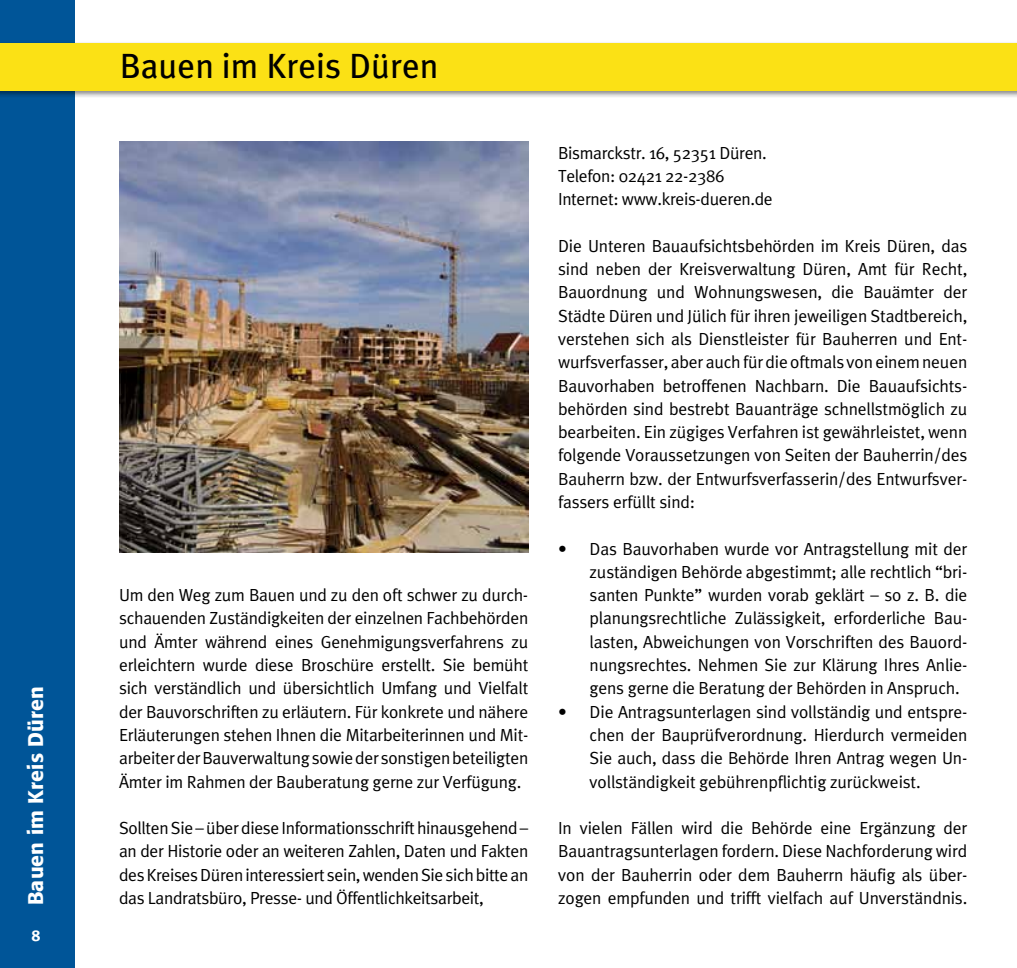
<style>
.page{position:relative;width:1017px;height:968px;background:#fff}
.page>*{position:absolute;margin:0;border:0;box-sizing:border-box;transform-origin:0 0}
.t1{font:35px "Meta Plus";color:#000}
.t2{font:500 21px "Formata";letter-spacing:.01em;color:#fff}
.t3{font:17.5px/23.3px "Meta Plus Normal";letter-spacing:-.01em;color:#000;text-align:justify}
.t4{font:700 15.75px "Meta";color:#fff}
</style>
<div class="page">
<div style="left:0;top:0;width:74px;height:967px;background:#005598"></div>
<img style="left:119px;top:141px;width:409px;height:411px">
<div style="left:0;top:40px;width:1017px;height:58px;background:#000;opacity:.5"></div>
<div style="left:0;top:43px;width:1017px;height:48px;background:#fbe115"></div>
<p class="t2" style="left:23px;top:905px;width:221px;rotate:-90deg">Bauen im Kreis Düren</p>
<p class="t4" style="left:32px;top:925px;width:10px">8</p>
<h1 class="t1" style="left:120px;top:46px;width:320px">Bauen im Kreis Düren</h1>
<p class="t3" style="left:119px;top:583px;width:411px">Um den Weg zum Bauen und zu den oft schwer zu durch&shy;schauenden Zuständigkeiten der einzelnen Fachbehörden und Ämter während eines Genehmigungsverfahrens zu erleichtern wurde diese Broschüre erstellt. Sie bemüht sich verständlich und übersichtlich Umfang und Vielfalt der Bauvorschriften zu erläutern. Für konkrete und nähere Erläuterungen stehen Ihnen die Mitarbeiterinnen und Mit&shy;arbeiter der Bauverwaltung sowie der sonstigen beteiligten Ämter im Rahmen der Bauberatung gerne zur Verfügung.</p>
<p class="t3" style="left:119px;top:816px;width:411px">Sollten Sie – über diese Informationsschrift hinausgehend – an der Historie oder an weiteren Zahlen, Daten und Fakten des Kreises Düren interessiert sein, wenden Sie sich bitte an das Landratsbüro, Presse- und Öffentlichkeitsarbeit,</p>
<p class="t3" style="left:558px;top:141px;width:216px;text-align:left">Bismarckstr. 16, 52351 Düren.<br>Telefon: 02421 22-2386<br>Internet: www.kreis-dueren.de</p>
<p class="t3" style="left:558px;top:234px;width:411px">Die Unteren Bauaufsichtsbehörden im Kreis Düren, das sind neben der Kreisverwaltung Düren, Amt für Recht, Bauordnung und Wohnungswesen, die Bauämter der Städte Düren und Jülich für ihren jeweiligen Stadtbereich, verstehen sich als Dienstleister für Bauherren und Ent&shy;wurfsverfasser, aber auch für die oftmals von einem neuen Bauvorhaben betroffenen Nachbarn. Die Bauaufsichts&shy;behörden sind bestrebt Bauanträge schnellstmöglich zu bearbeiten. Ein zügiges Verfahren ist gewährleistet, wenn folgende Voraussetzungen von Seiten der Bauherrin/des Bauherrn bzw. der Entwurfsverfasserin/des Entwurfsver&shy;fassers erfüllt sind:</p>
<p class="t3" style="left:590px;top:536px;width:379px;text-indent:-32px">• Das Bauvorhaben wurde vor Antragstellung mit der zuständigen Behörde abgestimmt; alle rechtlich “bri&shy;santen Punkte” wurden vorab geklärt – so z. B. die planungsrechtliche Zulässigkeit, erforderliche Bau&shy;lasten, Abweichungen von Vorschriften des Bauord&shy;nungsrechtes. Nehmen Sie zur Klärung Ihres Anlie&shy;gens gerne die Beratung der Behörden in Anspruch.</p>
<p class="t3" style="left:590px;top:699px;width:379px;text-indent:-32px">• Die Antragsunterlagen sind vollständig und entspre&shy;chen der Bauprüfverordnung. Hierdurch vermeiden Sie auch, dass die Behörde Ihren Antrag wegen Un&shy;vollständigkeit gebührenpflichtig zurückweist.</p>
<p class="t3" style="left:558px;top:816px;width:411px">In vielen Fällen wird die Behörde eine Ergänzung der Bauantragsunterlagen fordern. Diese Nachforderung wird von der Bauherrin oder dem Bauherrn häufig als über&shy;zogen empfunden und trifft vielfach auf Unverständnis.</p>
</div>
